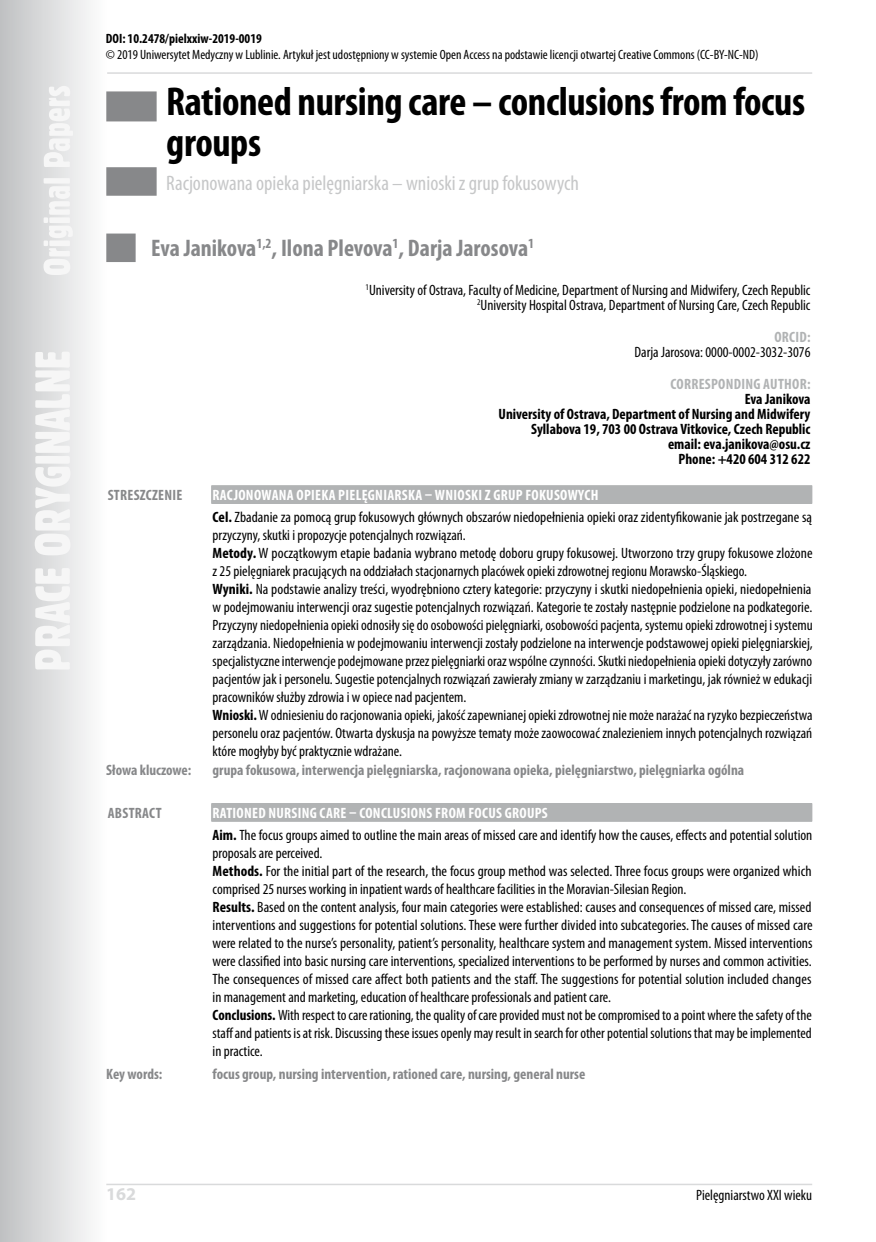
<style>
.page{position:relative;width:876px;height:1242px;background:#fff}
.page>*{position:absolute;margin:0;border:0;box-sizing:border-box;transform-origin:0 0}
.t1{font:700 condensed 40.5px/40.5px "Myriad Pro";letter-spacing:-.01em;color:#000}
.t2{font:700 condensed 24px "Myriad Pro";color:#87888a}
.t3{font:condensed 21px "Myriad Pro";color:#c6c7c8}
.t4{font:700 18px "Myriad Pro";color:#d9dadb}
.t5{font:condensed 15px/18px "Myriad Pro";color:#000}
.t6{font:700 condensed 15px "Myriad Pro";color:#87888a}
.t7{font:700 condensed 15px/15px "Myriad Pro";color:#000;text-align:right}
.t8{font:700 condensed 15px "Myriad Pro";letter-spacing:.02em;color:#fff}
.t9{font:700 condensed 15px "Myriad Pro";letter-spacing:.02em;color:#b1b3b4}
.t10{font:condensed 13.5px "Myriad Pro";color:#000}
.t11{font:700 condensed 13.5px "Myriad Pro";color:#000}
.s1{font-weight:700;color:#fff}
.s2{font-weight:700}
</style>
<div class="page">
<svg style="left:0;top:0;width:108px;height:1242px"></svg>
<svg style="left:35px;top:86px;width:38px;height:583px"></svg>
<hr style="left:106px;top:1183px;width:706px;height:2px;background:#d9dadb">
<hr style="left:107px;top:72px;width:705px;height:2px;background:#d9dadb">
<div style="left:106px;top:91px;width:51px;height:30px;background:#87888a"></div>
<div style="left:106px;top:167px;width:51px;height:29px;background:#87888a"></div>
<div style="left:106px;top:233px;width:30px;height:29px;background:#87888a"></div>
<div style="left:211px;top:486px;width:601px;height:18px;background:#b1b3b4"></div>
<div style="left:211px;top:485px;width:601px;height:18px;background:#b1b3b4"></div>
<div style="left:211px;top:804px;width:601px;height:18px;background:#bbbdbe"></div>
<div style="left:211px;top:803px;width:601px;height:18px;background:#b1b3b4"></div>
<p class="t11" style="left:106px;top:30px;width:157px">DOI: 10.2478/pielxxiw-2019-0019</p>
<p class="t10" style="left:106px;top:46px;width:654px">© 2019 Uniwersytet Medyczny w Lublinie. Artykuł jest udostępniony w systemie Open Access na podstawie licencji otwartej Creative Commons (CC-BY-NC-ND)</p>
<h1 class="t1" style="left:166px;top:81px;width:640px">Rationed nursing care – conclusions from focus groups</h1>
<h3 class="t3" style="left:166px;top:170px;width:414px">Racjonowana opieka pielęgniarska – wnioski z grup fokusowych</h3>
<h2 class="t2" style="left:151px;top:233px;width:384px">Eva Janikova<sup>1,2</sup>, Ilona Plevova<sup>1</sup>, Darja Jarosova<sup>1</sup></h2>
<p class="t5" style="left:366px;top:282px;width:446px;line-height:15px;text-align:right"><sup>1</sup>University of Ostrava, Faculty of Medicine, Department of Nursing and Midwifery, Czech Republic<br><sup>2</sup>University Hospital Ostrava, Department of Nursing Care, Czech Republic</p>
<p class="t9" style="left:774px;top:328px;width:38px">ORCID:</p>
<p class="t5" style="left:635px;top:343px;width:177px">Darja Jarosova: 0000-0002-3032-3076</p>
<p class="t9" style="left:670px;top:375px;width:142px">CORRESPONDING AUTHOR:</p>
<p class="t7" style="left:498px;top:391px;width:313px">Eva Janikova<br>University of Ostrava, Department of Nursing and Midwifery Syllabova 19, 703 00 Ostrava Vitkovice, Czech Republic email: eva.janikova@osu.cz<br>Phone: +420 604 312 622</p>
<p class="t6" style="left:108px;top:486px;width:14px">Stres</p>
<p class="t6" style="left:140px;top:486px;width:25px">zczenie</p>
<p class="t8" style="left:213px;top:486px;width:16px">Racjono</p>
<p class="t8" style="left:261px;top:486px;width:42px">wana opie</p>
<p class="t8" style="left:321px;top:486px;width:55px">ka pielęgniars</p>
<p class="t8" style="left:408px;top:486px;width:45px">ka – wnios</p>
<p class="t8" style="left:471px;top:486px;width:31px">ki z grup</p>
<p class="t5" style="left:213px;top:484px;width:601px;line-height:22.2px;text-indent:313px"><span class="s1">fokusowych<br></span><span class="s2">Cel.</span> Zbadanie za pomocą grup fokusowych głównych obszarów niedopełnienia opieki oraz zidentyfikowanie jak postrzegane są</p>
<p class="t5" style="left:213px;top:526px;width:602px">przyczyny, skutki i propozycje potencjalnych rozwiązań.<br><span class="s2">Metody.</span> W początkowym etapie badania wybrano metodę doboru grupy fokusowej. Utworzono trzy grupy fokusowe zlożone z 25 pielęgniarek pracujących na oddziałach stacjonarnych placówek opieki zdrowotnej regionu Morawsko-Śląskiego.<br><span class="s2">Wyniki.</span> Na podstawie analizy treści, wyodrębniono cztery kategorie: przyczyny i skutki niedopełnienia opieki, niedopełnienia w podejmowaniu interwencji oraz sugestie potencjalnych rozwiązań. Kategorie te zostały następnie podzielone na podkategorie.<br>Przyczyny niedopełnienia opieki odnosiły się do osobowości pielęgniarki, osobowości pacjenta, systemu opieki zdrowotnej i systemu zarządzania. Niedopełnienia w podejmowaniu interwencji zostały podzielone na interwencje podstawowej opieki pielęgniarskiej, specjalistyczne interwencje podejmowane przez pielęgniarki oraz wspólne czynności. Skutki niedopełnienia opieki dotyczyły zarówno pacjentów jak i personelu. Sugestie potencjalnych rozwiązań zawierały zmiany w zarządzaniu i marketingu, jak również w edukacji pracowników służby zdrowia i w opiece nad pacjentem.<br><span class="s2">Wnioski.</span> W odniesieniu do racjonowania opieki, jakość zapewnianej opieki zdrowotnej nie może narażać na ryzyko bezpieczeństwa personelu oraz pacjentów. Otwarta dyskusja na powyższe tematy może zaowocować znalezieniem innych potencjalnych rozwiązań które mogłyby być praktycznie wdrażane.</p>
<p class="t6" style="left:106px;top:760px;width:87px">Słowa kluczowe:</p>
<p class="t6" style="left:213px;top:760px;width:533px">grupa fokusowa, interwencja pielęgniarska, racjonowana opieka, pielęgniarstwo, pielęgniarka ogólna</p>
<p class="t6" style="left:108px;top:803px;width:22px">Abstract</p>
<p class="t8" style="left:213px;top:803px;width:15px">Rationed</p>
<p class="t8" style="left:268px;top:803px;width:8px">nursing</p>
<p class="t8" style="left:320px;top:803px;width:8px">care</p>
<p class="t8" style="left:349px;top:803px;width:18px">– conc</p>
<p class="t8" style="left:387px;top:803px;width:14px">lusions</p>
<p class="t8" style="left:435px;top:803px;width:15px">from</p>
<p class="t8" style="left:468px;top:803px;width:14px">focus</p>
<p class="t5" style="left:213px;top:802px;width:601px;line-height:22.2px;text-align:center"><span class="s1">groups<br></span><span class="s2">Aim.</span> The focus groups aimed to outline the main areas of missed care and identify how the causes, effects and potential solution</p>
<p class="t5" style="left:213px;top:844px;width:602px">proposals are perceived.<br><span class="s2">Methods.</span> For the initial part of the research, the focus group method was selected. Three focus groups were organized which comprised 25 nurses working in inpatient wards of healthcare facilities in the Moravian-Silesian Region.<br><span class="s2">Results.</span> Based on the content analysis, four main categories were established: causes and consequences of missed care, missed interventions and suggestions for potential solutions. These were further divided into subcategories. The causes of missed care were related to the nurse’s personality, patient’s personality, healthcare system and management system. Missed interventions were classified into basic nursing care interventions, specialized interventions to be performed by nurses and common activities.<br>The consequences of missed care affect both patients and the staff. The suggestions for potential solution included changes in management and marketing, education of healthcare professionals and patient care.<br><span class="s2">Conclusions.</span> With respect to care rationing, the quality of care provided must not be compromised to a point where the safety of the staff and patients is at risk. Discussing these issues openly may result in search for other potential solutions that may be implemented in practice.</p>
<p class="t6" style="left:106px;top:1064px;width:58px">Key words:</p>
<p class="t6" style="left:213px;top:1064px;width:374px">focus group, nursing intervention, rationed care, nursing, general nurse</p>
<p class="t4" style="left:106px;top:1182px;width:31px">162</p>
<p class="t5" style="left:696px;top:1186px;width:118px">Pielęgniarstwo XXI wieku</p>
</div>
